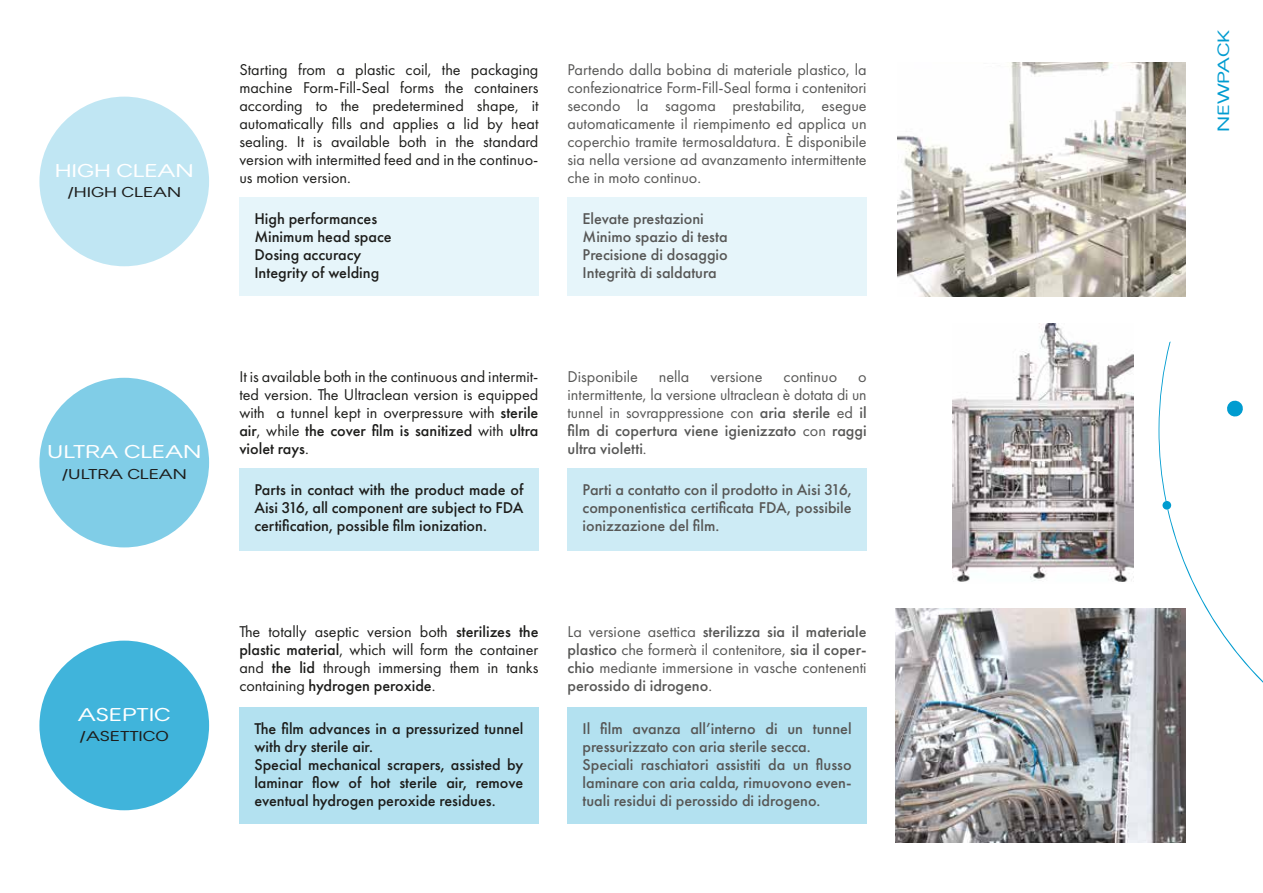
<style>
.page{position:relative;width:1263px;height:893px;background:#fff}
.page>*{position:absolute;margin:0;border:0;box-sizing:border-box;transform-origin:0 0}
.t1{font:300 17.55px "Avayo";color:#fff}
.t2{font:16.2px/18px "Futura PT";color:#575756;text-align:justify}
.t3{font:16.2px/18px "Futura PT";color:#1d1d1b;text-align:justify}
.t4{font:500 16.2px/18px "Futura PT";color:#575756}
.t5{font:500 16.2px/18px "Futura PT";color:#1d1d1b}
.t6{font:300 15.45px "Avayo";letter-spacing:-.005em;color:#009cd0}
.t7{font:300 13.5px "Avayo";color:#1d1d1b}
.s1{font-weight:500}
</style>
<div class="page">
<svg style="left:1158px;top:341px;width:105px;height:342px"></svg>
<img style="left:897px;top:63px;width:289px;height:233px">
<img style="left:895px;top:609px;width:291px;height:233px">
<img style="left:952px;top:323px;width:181px;height:259px">
<div style="left:39px;top:97px;width:170px;height:169px;background:#c0e6f3;border-radius:50%"></div>
<div style="left:39px;top:378px;width:170px;height:169px;background:#80cde7;border-radius:50%"></div>
<div style="left:39px;top:641px;width:170px;height:169px;background:#40b4db;border-radius:50%"></div>
<div style="left:239px;top:197px;width:299px;height:99px;background:#e6f5fa"></div>
<div style="left:567px;top:197px;width:300px;height:99px;background:#e6f5fa"></div>
<div style="left:239px;top:468px;width:299px;height:83px;background:#cdebf5"></div>
<div style="left:567px;top:468px;width:300px;height:83px;background:#cdebf5"></div>
<div style="left:239px;top:707px;width:299px;height:117px;background:#b3e1f0"></div>
<div style="left:567px;top:707px;width:300px;height:117px;background:#b3e1f0"></div>
<p class="t1" style="left:55px;top:159px;width:141px">HIGH CLEAN</p>
<p class="t7" style="left:67px;top:184px;width:115px">/HIGH CLEAN</p>
<p class="t1" style="left:47px;top:440px;width:156px">ULTRA CLEAN</p>
<p class="t7" style="left:62px;top:465px;width:127px">/ULTRA CLEAN</p>
<p class="t1" style="left:78px;top:703px;width:94px">ASEPTIC</p>
<p class="t7" style="left:80px;top:728px;width:91px">/ASETTICO</p>
<p class="t3" style="left:239px;top:60px;width:301px">Starting from a plastic coil, the packaging machine Form-Fill-Seal forms the containers according to the predetermined shape, it automatically fills and applies a lid by heat sealing. It is available both in the standard version with intermitted feed and in the continuo&shy;us motion version.</p>
<p class="t2" style="left:567px;top:60px;width:301px">Partendo dalla bobina di materiale plastico, la confezionatrice Form-Fill-Seal forma i contenitori secondo la sagoma prestabilita, esegue automaticamente il riempimento ed applica un coperchio tramite termosaldatura. È disponibile sia nella versione ad avanzamento intermittente che in moto continuo.</p>
<p class="t5" style="left:254px;top:209px;width:139px">High performances<br>Minimum head space<br>Dosing accuracy<br>Integrity of welding</p>
<p class="t4" style="left:582px;top:209px;width:147px">Elevate prestazioni<br>Minimo spazio di testa<br>Precisione di dosaggio<br>Integrità di saldatura</p>
<p class="t3" style="left:239px;top:367px;width:301px">It is available both in the continuous and intermit&shy;ted version. The Ultraclean version is equipped with a tunnel kept in overpressure with <span class="s1">sterile air</span>, while <span class="s1">the cover film is sanitized</span> with <span class="s1">ultra violet rays</span>.</p>
<p class="t2" style="left:567px;top:367px;width:72px">Disponibile</p>
<p class="t2" style="left:659px;top:367px;width:32px">nella</p>
<p class="t2" style="left:710px;top:367px;width:54px">versione</p>
<p class="t2" style="left:783px;top:367px;width:55px">continuo</p>
<p class="t2" style="left:567px;top:367px;width:301px;text-indent:291px">o intermittente, la versione ultraclean è dotata di un tunnel in sovrappressione con <span class="s1">aria sterile</span> ed <span class="s1">il film di copertura viene igienizzato</span> con <span class="s1">raggi ultra violetti</span>.</p>
<p class="t5" style="left:254px;top:481px;width:271px;text-align:justify">Parts in contact with the product made of Aisi 316, all component are subject to FDA certification, possible film ionization.</p>
<p class="t4" style="left:582px;top:481px;width:271px;text-align:justify">Parti a contatto con il prodotto in Aisi 316, componentistica certificata FDA, possibile ionizzazione del film.</p>
<p class="t3" style="left:239px;top:623px;width:301px">The totally aseptic version both <span class="s1">sterilizes the plastic material</span>, which will form the container and <span class="s1">the lid</span> through immersing them in tanks containing <span class="s1">hydrogen peroxide</span>.</p>
<p class="t2" style="left:567px;top:623px;width:301px">La versione asettica <span class="s1">sterilizza sia il materiale plastico</span> che formerà il contenitore, <span class="s1">sia il coper&shy;chio</span> mediante immersione in vasche contenenti <span class="s1">perossido di idrogeno</span>.</p>
<p class="t5" style="left:254px;top:719px;width:271px">The film advances in a pressurized tunnel with dry sterile air.<br>Special mechanical scrapers, assisted by laminar flow of hot sterile air, remove eventual hydrogen peroxide residues.</p>
<p class="t4" style="left:582px;top:719px;width:271px">Il film avanza all’interno di un tunnel pressurizzato con aria sterile secca.<br>Speciali raschiatori assistiti da un flusso laminare con aria calda, rimuovono even&shy;tuali residui di perossido di idrogeno.</p>
<p class="t6" style="left:1213px;top:132px;width:103px;rotate:-90deg">NEWPACK</p>
</div>
